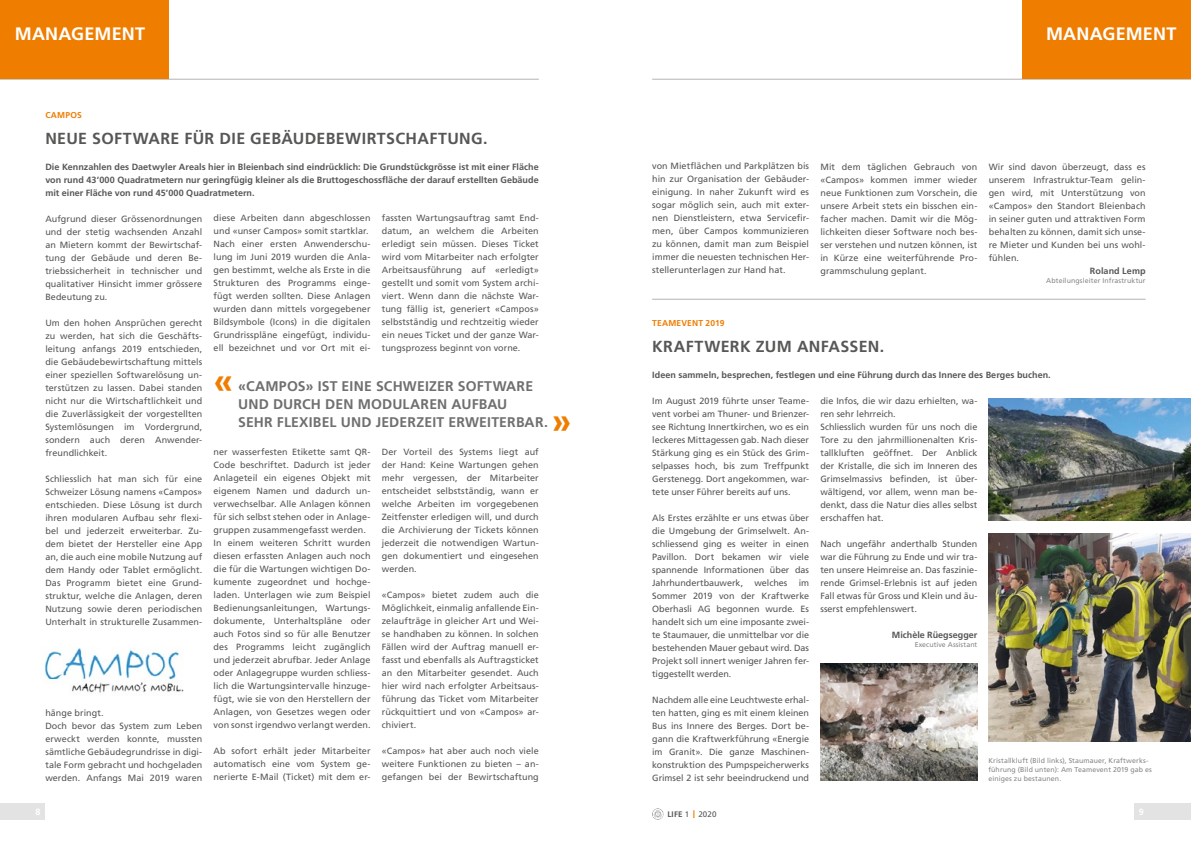
<style>
.page{position:relative;width:1191px;height:842px;background:#fff}
.page>*{position:absolute;margin:0;border:0;box-sizing:border-box;transform-origin:0 0}
.t1{font:700 35px "Frutiger LT Com";color:#ef7d00}
.t2{font:700 18px "Frutiger LT Com";letter-spacing:.01em;color:#fff}
.t3{font:700 16px "Frutiger LT Com";letter-spacing:.02em;color:#575756}
.t4{font:700 14px/18px "Frutiger LT Com";letter-spacing:.01em;color:#706f6f}
.t5{font:9px/13px "Frutiger LT Com";letter-spacing:.005em;color:#575756;text-align:justify}
.t6{font:700 9px/13px "Frutiger LT Com";letter-spacing:.005em;color:#575756;text-align:justify}
.t7{font:700 9px "Frutiger LT Com";color:#fff}
.t8{font:700 8.5px "Frutiger LT Com";letter-spacing:.02em;color:#ef7d00}
.t9{font:8px "Frutiger LT Com";color:#575756}
.t10{font:7px/9px "Frutiger LT Com";letter-spacing:.015em;color:#878787}
.s1{font-weight:700}
.s2{font-size:11px;color:#ef7d00}
</style>
<div class="page">
<hr style="left:0;top:79px;width:539px;height:1px;background:#b3b2b2">
<hr style="left:652px;top:79px;width:539px;height:1px;background:#b3b2b2">
<hr style="left:652px;top:299px;width:493px;height:1px;background:#b3b2b2">
<div style="left:0;top:0;width:168px;height:79px;background:#ef7d00"></div>
<div style="left:1022px;top:0;width:169px;height:79px;background:#ef7d00"></div>
<img style="left:988px;top:398px;width:203px;height:123px">
<img style="left:820px;top:664px;width:157px;height:117px">
<img style="left:988px;top:534px;width:203px;height:208px">
<div style="left:1134px;top:804px;width:57px;height:16px;background:#e3e3e3"></div>
<div style="left:0;top:804px;width:45px;height:16px;background:#e3e3e3"></div>
<img style="left:44px;top:648px;width:140px;height:45px">
<svg style="left:652px;top:808px;width:11px;height:12px"></svg>
<h2 class="t2" style="left:15px;top:23px;width:132px">MANAGEMENT</h2>
<h2 class="t2" style="left:1046px;top:23px;width:132px">MANAGEMENT</h2>
<p class="t8" style="left:45px;top:110px;width:38px">CAMPOS</p>
<h3 class="t3" style="left:45px;top:128px;width:444px">NEUE SOFTWARE FÜR DIE GEBÄUDEBEWIRTSCHAFTUNG.</h3>
<p class="t6" style="left:45px;top:160px;width:495px">Die Kennzahlen des Daetwyler Areals hier in Bleienbach sind eindrücklich: Die Grundstückgrösse ist mit einer Fläche von rund 43’000 Quadratmetern nur geringfügig kleiner als die Bruttogeschossfläche der darauf erstellten Gebäude mit einer Fläche von rund 45’000 Quadratmetern.</p>
<p class="t5" style="left:45px;top:212px;width:158px">Aufgrund dieser Grössenordnungen und der stetig wachsenden Anzahl an Mietern kommt der Bewirtschaf&shy;tung der Gebäude und deren Be&shy;triebssicherheit in technischer und qualitativer Hinsicht immer grössere Bedeutung zu.</p>
<p class="t5" style="left:45px;top:316px;width:158px">Um den hohen Ansprüchen gerecht zu werden, hat sich die Geschäfts&shy;leitung anfangs 2019 entschieden, die Gebäudebewirtschaftung mittels einer speziellen Softwarelösung un&shy;terstützen zu lassen. Dabei standen nicht nur die Wirtschaftlichkeit und die Zuverlässigkeit der vorgestellten Systemlösungen im Vordergrund, sondern auch deren Anwender&shy;freundlichkeit.</p>
<p class="t5" style="left:45px;top:472px;width:158px">Schliesslich hat man sich für eine Schweizer Lösung namens «Campos» entschieden. Diese Lösung ist durch ihren modularen Aufbau sehr flexi&shy;bel und jederzeit erweiterbar. Zu&shy;dem bietet der Hersteller eine App an, die auch eine mobile Nutzung auf dem Handy oder Tablet ermöglicht.<br>Das Programm bietet eine Grund&shy;struktur, welche die Anlagen, deren Nutzung sowie deren periodischen Unterhalt in strukturelle Zusammen-</p>
<p class="t5" style="left:45px;top:706px;width:158px;text-align:left">hänge bringt.<br>Doch bevor das System zum Leben erweckt werden konnte, mussten sämtliche Gebäudegrundrisse in digi&shy;tale Form gebracht und hochgeladen werden. Anfangs Mai 2019 waren</p>
<p class="t7" style="left:35px;top:806px;width:7px">8</p>
<p class="t5" style="left:214px;top:212px;width:158px;text-align:left">diese Arbeiten dann abgeschlossen und «unser Campos» somit startklar.<br>Nach einer ersten Anwenderschu&shy;lung im Juni 2019 wurden die Anla&shy;gen bestimmt, welche als Erste in die Strukturen des Programms einge&shy;fügt werden sollten. Diese Anlagen wurden dann mittels vorgegebener Bildsymbole (Icons) in die digitalen Grundrisspläne eingefügt, individu&shy;ell bezeichnet und vor Ort mit ei-</p>
<p class="t5" style="left:382px;top:212px;width:158px">fassten Wartungsauftrag samt End&shy;datum, an welchem die Arbeiten erledigt sein müssen. Dieses Ticket wird vom Mitarbeiter nach erfolgter Arbeitsausführung auf «erledigt» gestellt und somit vom System archi&shy;viert. Wenn dann die nächste War&shy;tung fällig ist, generiert «Campos» selbstständig und rechtzeitig wieder ein neues Ticket und der ganze War&shy;tungsprozess beginnt von vorne.</p>
<h1 class="t1" style="left:214px;top:359px;width:21px">«</h1>
<h3 class="t4" style="left:238px;top:377px;width:311px">«CAMPOS» IST EINE SCHWEIZER SOFTWARE<br>UND DURCH DEN MODULAREN AUFBAU<br>SEHR FLEXIBEL UND JEDERZEIT ERWEITERBAR.</h3>
<h1 class="t1" style="left:552px;top:399px;width:21px">»</h1>
<p class="t5" style="left:214px;top:446px;width:158px;text-align:left">ner wasserfesten Etikette samt QR-Code beschriftet. Dadurch ist jeder Anlageteil ein eigenes Objekt mit eigenem Namen und dadurch un&shy;verwechselbar. Alle Anlagen können für sich selbst stehen oder in Anlage&shy;gruppen zusammengefasst werden.<br>In einem weiteren Schritt wurden diesen erfassten Anlagen auch noch die für die Wartungen wichtigen Do&shy;kumente zugeordnet und hochge&shy;laden. Unterlagen wie zum Beispiel Bedienungsanleitungen, Wartungs&shy;dokumente, Unterhaltspläne oder auch Fotos sind so für alle Benutzer des Programms leicht zugänglich und jederzeit abrufbar. Jeder Anlage oder Anlagegruppe wurden schliess&shy;lich die Wartungsintervalle hinzuge&shy;fügt, wie sie von den Herstellern der Anlagen, von Gesetzes wegen oder von sonst irgendwo verlangt werden.</p>
<p class="t5" style="left:214px;top:745px;width:158px">Ab sofort erhält jeder Mitarbeiter automatisch eine vom System ge&shy;nerierte E-Mail (Ticket) mit dem er-</p>
<p class="t5" style="left:382px;top:446px;width:158px">Der Vorteil des Systems liegt auf der Hand: Keine Wartungen gehen mehr vergessen, der Mitarbeiter entscheidet selbstständig, wann er welche Arbeiten im vorgegebenen Zeitfenster erledigen will, und durch die Archivierung der Tickets können jederzeit die notwendigen Wartun&shy;gen dokumentiert und eingesehen werden.</p>
<p class="t5" style="left:382px;top:589px;width:158px">«Campos» bietet zudem auch die Möglichkeit, einmalig anfallende Ein&shy;zelaufträge in gleicher Art und Wei&shy;se handhaben zu können. In solchen Fällen wird der Auftrag manuell er&shy;fasst und ebenfalls als Auftragsticket an den Mitarbeiter gesendet. Auch hier wird nach erfolgter Arbeitsaus&shy;führung das Ticket vom Mitarbeiter rückquittiert und von «Campos» ar&shy;chiviert.</p>
<p class="t5" style="left:382px;top:745px;width:158px">«Campos» hat aber auch noch viele weitere Funktionen zu bieten – an&shy;gefangen bei der Bewirtschaftung</p>
<p class="t5" style="left:652px;top:160px;width:158px">von Mietflächen und Parkplätzen bis hin zur Organisation der Gebäuder&shy;einigung. In naher Zukunft wird es sogar möglich sein, auch mit exter&shy;nen Dienstleistern, etwa Servicefir&shy;men, über Campos kommunizieren zu können, damit man zum Beispiel immer die neuesten technischen Her&shy;stellerunterlagen zur Hand hat.</p>
<p class="t5" style="left:820px;top:160px;width:158px">Mit dem täglichen Gebrauch von «Campos» kommen immer wieder neue Funktionen zum Vorschein, die unsere Arbeit stets ein bisschen ein&shy;facher machen. Damit wir die Mög&shy;lichkeiten dieser Software noch bes&shy;ser verstehen und nutzen können, ist in Kürze eine weiterführende Pro&shy;grammschulung geplant.</p>
<p class="t5" style="left:988px;top:160px;width:158px">Wir sind davon überzeugt, dass es unserem Infrastruktur-Team gelin&shy;gen wird, mit Unterstützung von «Campos» den Standort Bleienbach in seiner guten und attraktiven Form behalten zu können, damit sich unse&shy;re Mieter und Kunden bei uns wohl&shy;fühlen.</p>
<p class="t6" style="left:1090px;top:264px;width:57px">Roland Lemp</p>
<p class="t10" style="left:1046px;top:276px;width:101px">Abteilungsleiter Infrastruktur</p>
<p class="t8" style="left:652px;top:318px;width:74px">TEAMEVENT 2019</p>
<h3 class="t3" style="left:652px;top:336px;width:234px">KRAFTWERK ZUM ANFASSEN.</h3>
<p class="t6" style="left:652px;top:368px;width:400px">Ideen sammeln, besprechen, festlegen und eine Führung durch das Innere des Berges buchen.</p>
<p class="t5" style="left:652px;top:394px;width:158px">Im August 2019 führte unser Teame&shy;vent vorbei am Thuner- und Brienzer&shy;see Richtung Innertkirchen, wo es ein leckeres Mittagessen gab. Nach dieser Stärkung ging es ein Stück des Grim&shy;selpasses hoch, bis zum Treffpunkt Gerstenegg. Dort angekommen, war&shy;tete unser Führer bereits auf uns.</p>
<p class="t5" style="left:652px;top:511px;width:158px">Als Erstes erzählte er uns etwas über die Umgebung der Grimselwelt. An&shy;schliessend ging es weiter in einen Pavillon. Dort bekamen wir viele spannende Informationen über das Jahrhundertbauwerk,</p>
<p class="t5" style="left:754px;top:576px;width:34px">welches</p>
<p class="t5" style="left:652px;top:576px;width:158px;text-indent:146px">im Sommer 2019 von der Kraftwerke Oberhasli AG begonnen wurde. Es handelt sich um eine imposante zwei&shy;te Staumauer, die unmittelbar vor die bestehenden Mauer gebaut wird. Das Projekt soll innert weniger Jahren fer&shy;tiggestellt werden.</p>
<p class="t5" style="left:652px;top:693px;width:158px">Nachdem alle eine Leuchtweste erhal&shy;ten hatten, ging es mit einem kleinen Bus ins Innere des Berges. Dort be&shy;gann die Kraftwerkführung «Energie im Granit». Die ganze Maschinen&shy;konstruktion des Pumpspeicherwerks Grimsel 2 ist sehr beeindruckend und</p>
<p class="t5" style="left:820px;top:394px;width:158px;text-align:left">die Infos, die wir dazu erhielten, wa&shy;ren sehr lehrreich.<br>Schliesslich wurden für uns noch die Tore zu den jahrmillionenalten Kris&shy;tallkluften geöffnet. Der Anblick der Kristalle, die sich im Inneren des Grimselmassivs befinden, ist über&shy;wältigend, vor allem, wenn man be&shy;denkt, dass die Natur dies alles selbst erschaffen hat.</p>
<p class="t5" style="left:820px;top:537px;width:158px">Nach ungefähr anderthalb Stunden war die Führung zu Ende und wir tra&shy;ten unsere Heimreise an. Das faszinie&shy;rende Grimsel-Erlebnis ist auf jeden Fall etwas für Gross und Klein und äu&shy;sserst empfehlenswert.</p>
<p class="t6" style="left:892px;top:628px;width:87px">Michèle Rüegsegger</p>
<p class="t10" style="left:914px;top:640px;width:64px">Executive Assistant</p>
<p class="t10" style="left:988px;top:756px;width:165px">Kristallkluft (Bild links), Staumauer, Kraftwerks&shy;führung (Bild unten): Am Teamevent 2019 gab es einiges zu bestaunen.</p>
<p class="t9" style="left:667px;top:809px;width:51px"><span class="s1">LIFE</span> 1 <span class="s2">I</span> 2020</p>
<p class="t7" style="left:1138px;top:806px;width:7px">9</p>
</div>
